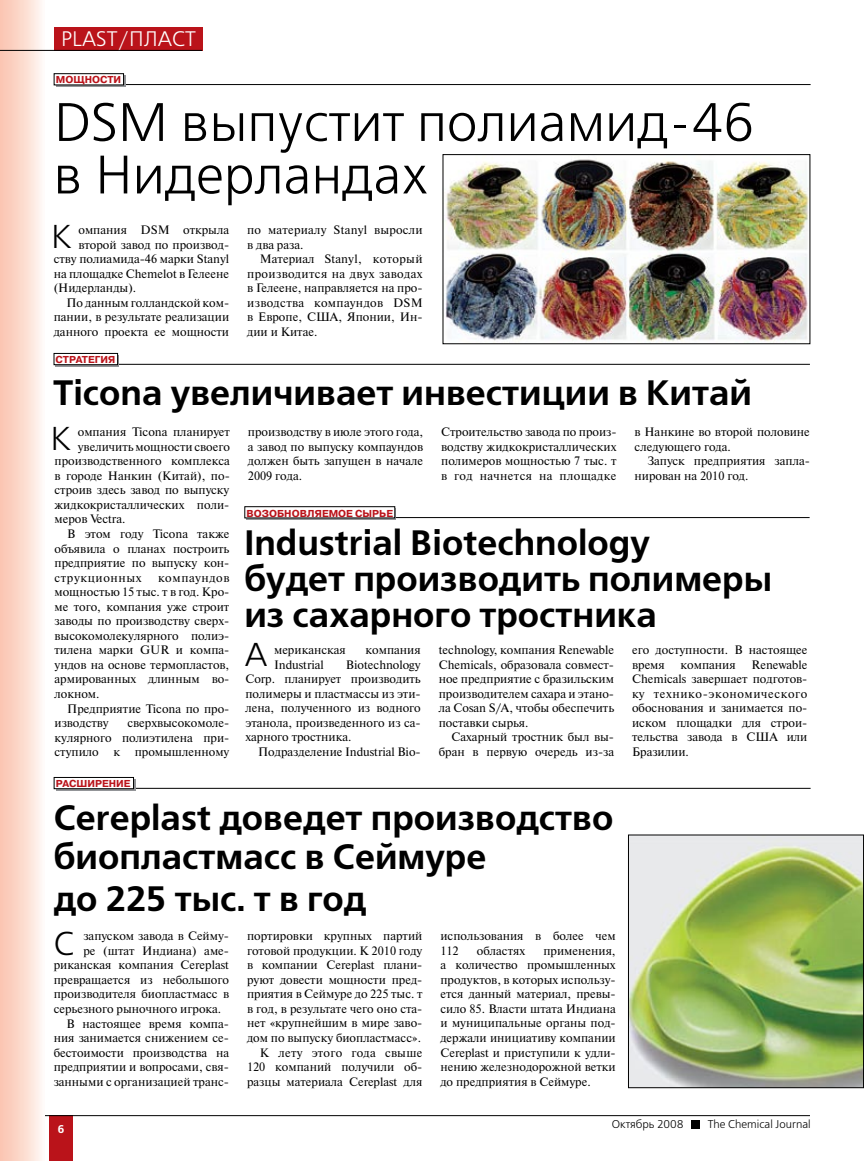
<style>
.page{position:relative;width:864px;height:1161px;background:#fff}
.page>*{position:absolute;margin:0;border:0;box-sizing:border-box;transform-origin:0 0}
.t1{font:54px/52.5px "Free Set C";color:#000}
.t2{font:700 35.25px/36px "Free Set C";color:#000}
.t3{font:33px "Free Set C";color:#000}
.t4{font:21px "Free Set C";color:#fff}
.t5{font:12.15px/14.5px "Newton C";color:#000;text-align:justify}
.t6{font:12.15px/14.5px "Newton C";letter-spacing:.02em;color:#000}
.t7{font:12.15px "Newton C";letter-spacing:.05em;color:#000}
.t8{font:11.25px "Free Set C";color:#000}
.t9{font:700 11.25px "Free Set C";color:#fff}
.t10{font:700 10.05px "Pragmatica C";color:#ba131a}
</style>
<div class="page">
<div style="left:50px;top:1115px;width:23px;height:46px;background:#ba131a"></div>
<hr style="left:0;top:1115px;width:809px;height:1px;background:#000">
<div style="left:691px;top:1120px;width:8px;height:8px;background:#000"></div>
<img style="left:0;top:0;width:45px;height:1161px">
<div style="left:54px;top:27px;width:148px;height:23px;background:#ba131a"></div>
<hr style="left:55px;top:84px;width:755px;height:1px;background:#000">
<svg style="left:56px;top:75px;width:69px;height:11px"></svg>
<div style="left:54px;top:74px;width:69px;height:11px;background:#fff"></div>
<div style="left:54px;top:73px;width:70px;height:12px;border:1px solid #000"></div>
<hr style="left:54px;top:364px;width:755px;height:1px;background:#000">
<hr style="left:55px;top:788px;width:755px;height:1px;background:#000">
<div style="left:55px;top:355px;width:64px;height:11px;background:#797a7d"></div>
<svg style="left:56px;top:779px;width:79px;height:11px"></svg>
<div style="left:54px;top:353px;width:63px;height:12px;background:#fff"></div>
<div style="left:54px;top:353px;width:64px;height:12px;border:1px solid #000"></div>
<div style="left:54px;top:777px;width:79px;height:12px;background:#fff"></div>
<div style="left:54px;top:777px;width:80px;height:12px;border:1px solid #000"></div>
<hr style="left:245px;top:517px;width:564px;height:1px;background:#000">
<svg style="left:246px;top:508px;width:150px;height:11px"></svg>
<div style="left:245px;top:507px;width:149px;height:11px;background:#fff"></div>
<div style="left:244px;top:506px;width:151px;height:12px;border:1px solid #000"></div>
<hr style="left:0;top:50px;width:202px;height:1px;background:#000">
<img style="left:629px;top:836px;width:232px;height:250px">
<div style="left:627px;top:834px;width:236px;height:254px;border:1px solid #000"></div>
<img style="left:445px;top:159px;width:363px;height:183px">
<div style="left:442px;top:154px;width:368px;height:190px;border:1px solid #000"></div>
<h3 class="t4" style="left:61px;top:28px;width:136px">PLAST/ПЛАСТ</h3>
<p class="t10" style="left:56px;top:74px;width:67px">МОЩНОСТИ</p>
<h1 class="t1" style="left:54px;top:99px;width:702px">DSM выпустит полиамид-46 в Нидерландах</h1>
<h3 class="t3" style="left:51px;top:219px;width:22px">К</h3>
<p class="t5" style="left:78px;top:223px;width:152px">омпания DSM открыла</p>
<p class="t5" style="left:78px;top:237px;width:152px">второй завод по производ-</p>
<p class="t5" style="left:54px;top:252px;width:177px">ству полиамида-46 марки Stanyl</p>
<p class="t5" style="left:54px;top:266px;width:177px">на площадке Chemelot в Гелеене</p>
<p class="t5" style="left:54px;top:281px;width:84px">(Нидерланды).</p>
<p class="t5" style="left:66px;top:295px;width:164px">По данным голландской ком-</p>
<p class="t5" style="left:54px;top:310px;width:177px">пании, в результате реализации</p>
<p class="t5" style="left:54px;top:324px;width:177px">данного проекта ее мощности</p>
<p class="t10" style="left:56px;top:354px;width:61px">СТРАТЕГИЯ</p>
<p class="t6" style="left:247px;top:223px;width:177px">по материалу Stanyl выросли в два раза.</p>
<p class="t5" style="left:247px;top:252px;width:177px;text-indent:13px">Материал Stanyl, который производится на двух заводах в Гелеене, направляется на про&shy;изводства компаундов DSM в Европе, США, Японии, Ин&shy;дии и Китае.</p>
<h2 class="t2" style="left:53px;top:376px;width:700px">Ticona увеличивает инвестиции в Китай</h2>
<h3 class="t3" style="left:51px;top:422px;width:22px">К</h3>
<p class="t5" style="left:78px;top:425px;width:153px">омпания Ticona планирует</p>
<p class="t5" style="left:78px;top:439px;width:153px">увеличить мощности своего</p>
<p class="t5" style="left:54px;top:454px;width:177px">производственного комплекса</p>
<p class="t5" style="left:54px;top:468px;width:177px">в городе Нанкин (Китай), по-</p>
<p class="t5" style="left:54px;top:483px;width:176px">строив здесь завод по выпуску</p>
<p class="t5" style="left:54px;top:497px;width:176px">жидкокристаллических поли-</p>
<p class="t5" style="left:54px;top:512px;width:72px">меров Vectra.</p>
<p class="t5" style="left:67px;top:526px;width:163px">В этом году Ticona также</p>
<p class="t5" style="left:54px;top:541px;width:176px">объявила о планах построить</p>
<p class="t5" style="left:54px;top:556px;width:176px">предприятие по выпуску кон-</p>
<p class="t7" style="left:54px;top:571px;width:88px">струкционных</p>
<p class="t5" style="left:54px;top:570px;width:176px;text-indent:103px">компаундов мощностью 15 тыс. т в год. Кро&shy;ме того, компания уже строит заводы по производству сверх&shy;высокомолекулярного полиэ&shy;тилена марки GUR и компа&shy;ундов на основе термопластов, армированных длинным во&shy;локном.</p>
<p class="t5" style="left:54px;top:701px;width:176px;text-indent:13px">Предприятие Ticona по про&shy;изводству</p>
<p class="t5" style="left:54px;top:716px;width:176px;text-indent:73px">сверхвысокомоле&shy;кулярного полиэтилена при&shy;ступило к промышленному</p>
<p class="t10" style="left:56px;top:778px;width:76px">РАСШИРЕНИЕ</p>
<p class="t5" style="left:248px;top:425px;width:177px">производству в июле этого года, а завод по выпуску компаундов должен быть запущен в начале 2009 года.</p>
<p class="t5" style="left:441px;top:425px;width:177px">Строительство завода по произ&shy;водству жидкокристаллических полимеров мощностью 7 тыс. т в год начнется на площадке</p>
<p class="t5" style="left:634px;top:425px;width:177px">в Нанкине во второй половине следующего года.</p>
<p class="t5" style="left:634px;top:454px;width:177px;text-indent:13px">Запуск предприятия запла&shy;нирован на 2010 год.</p>
<p class="t10" style="left:246px;top:507px;width:148px">ВОЗОБНОВЛЯЕМОЕ СЫРЬЕ</p>
<h2 class="t2" style="left:244px;top:526px;width:529px">Industrial Biotechnology<br>будет производить полимеры из сахарного тростника</h2>
<h3 class="t3" style="left:245px;top:637px;width:24px">А</h3>
<p class="t5" style="left:274px;top:643px;width:73px">мериканская</p>
<p class="t5" style="left:365px;top:643px;width:57px">компания</p>
<p class="t5" style="left:245px;top:657px;width:177px;text-indent:100px">Biotechnology Corp. планирует производить полимеры и пластмассы из эти&shy;лена, полученного из водного этанола, произведенного из са&shy;харного тростника.</p>
<p class="t5" style="left:258px;top:744px;width:164px">Подразделение Industrial Bio-</p>
<p class="t5" style="left:274px;top:657px;width:51px">Industrial</p>
<p class="t5" style="left:438px;top:643px;width:177px">technology, компания Renewable Chemicals, образовала совмест&shy;ное предприятие с бразильским производителем сахара и этано&shy;ла Cosan S/A, чтобы обеспечить поставки сырья.</p>
<p class="t5" style="left:438px;top:730px;width:177px;text-align:right">Сахарный тростник был вы&shy;бран в первую очередь из-за</p>
<p class="t5" style="left:632px;top:643px;width:177px">его доступности. В настоящее время</p>
<p class="t5" style="left:632px;top:657px;width:177px;text-indent:119px">Renewable Chemicals завершает подготов&shy;ку технико-экономического обоснования и занимается по&shy;иском площадки для строи&shy;тельства завода в США или Бразилии.</p>
<p class="t5" style="left:680px;top:657px;width:57px">компания</p>
<h2 class="t2" style="left:54px;top:799px;width:561px;line-height:39px">Cereplast доведет производство биопластмасс в Сеймуре</h2>
<h2 class="t2" style="left:54px;top:882px;width:314px">до 225 тыс. т в год</h2>
<h3 class="t3" style="left:54px;top:926px;width:22px">С</h3>
<p class="t5" style="left:83px;top:929px;width:147px">запуском завода в Сейму-</p>
<p class="t5" style="left:83px;top:943px;width:147px">ре (штат Индиана) аме-</p>
<p class="t5" style="left:54px;top:958px;width:177px">риканская компания Cereplast</p>
<p class="t5" style="left:54px;top:972px;width:177px">превращается из небольшого</p>
<p class="t5" style="left:54px;top:987px;width:177px">производителя биопластмасс в</p>
<p class="t5" style="left:54px;top:1001px;width:169px">серьезного рыночного игрока.</p>
<p class="t5" style="left:66px;top:1016px;width:164px">В настоящее время компа-</p>
<p class="t5" style="left:54px;top:1030px;width:177px">ния занимается снижением се-</p>
<p class="t5" style="left:54px;top:1045px;width:177px">бестоимости производства на</p>
<p class="t5" style="left:54px;top:1060px;width:177px">предприятии и вопросами, свя-</p>
<p class="t5" style="left:54px;top:1074px;width:177px">занными с организацией транс-</p>
<p class="t5" style="left:247px;top:929px;width:177px;text-align:right">портировки крупных партий готовой продукции. К 2010 году в компании Cereplast плани&shy;руют довести мощности пред&shy;приятия в Сеймуре до 225 тыс. т в год, в результате чего оно ста&shy;нет «крупнейшим в мире заво&shy;дом по выпуску биопластмасс».<br>К лету этого года свыше<br>120 компаний получили об&shy;разцы материала Cereplast для</p>
<p class="t5" style="left:440px;top:929px;width:177px">использования в более чем<br>112</p>
<p class="t5" style="left:476px;top:943px;width:50px">областях</p>
<p class="t5" style="left:440px;top:943px;width:177px;text-indent:103px">применения, а количество промышленных продуктов, в которых использу&shy;ется данный материал, превы&shy;сило 85. Власти штата Индиана и муниципальные органы под&shy;держали инициативу компании Cereplast и приступили к удли&shy;нению железнодорожной ветки до предприятия в Сеймуре.</p>
<p class="t9" style="left:58px;top:1122px;width:8px">6</p>
<p class="t8" style="left:611px;top:1118px;width:73px">Октябрь 2008</p>
<p class="t8" style="left:707px;top:1118px;width:104px">The Chemical Journal</p>
</div>
